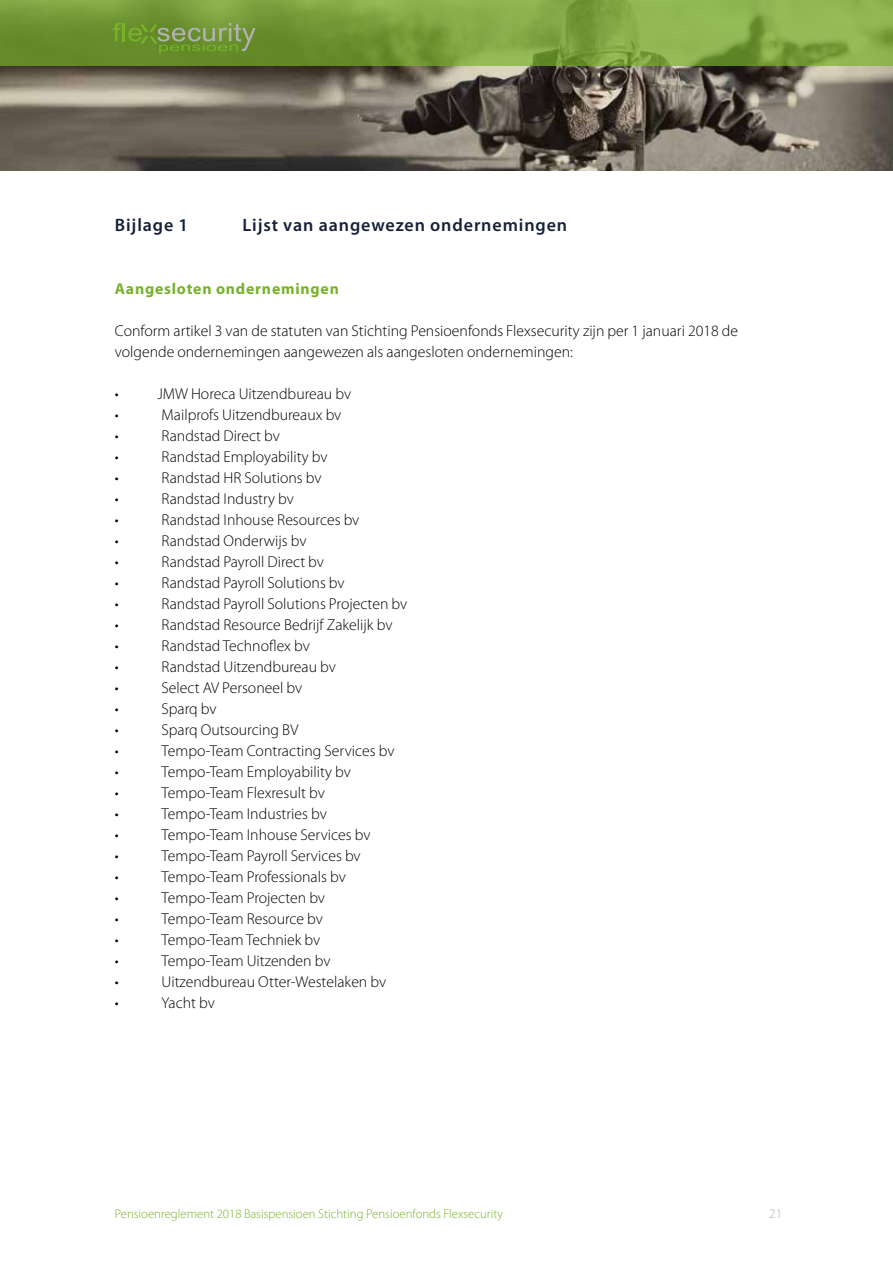
<style>
.page{position:relative;width:893px;height:1263px;background:#fff}
.page>*{position:absolute;margin:0;border:0;box-sizing:border-box;transform-origin:0 0}
.t1{font:600 18px "Myriad Pro";letter-spacing:.05em;color:#152137}
.t2{font:300 15.75px/21px "Myriad Pro";color:#000}
.t3{font:700 15.75px "Myriad Pro";letter-spacing:.05em;color:#78b22b}
.t4{font:300 13.5px "Myriad Pro";color:#b3b2b2}
.t5{font:300 12.75px "Myriad Pro";color:#78b22b}
</style>
<div class="page">
<img style="left:0;top:66px;width:893px;height:105px">
<svg style="left:0;top:0;width:893px;height:66px;background:#7ca23f"></svg>
<svg style="left:113px;top:22px;width:143px;height:31px;background:#73963d"></svg>
<p class="t1" style="left:115px;top:214px;width:75px">Bijlage 1</p>
<p class="t1" style="left:242px;top:214px;width:326px">Lijst van aangewezen ondernemingen</p>
<p class="t3" style="left:115px;top:278px;width:226px">Aangesloten ondernemingen</p>
<p class="t2" style="left:115px;top:320px;width:625px">Conform artikel 3 van de statuten van Stichting Pensioenfonds Flexsecurity zijn per 1 januari 2018 de volgende ondernemingen aangewezen als aangesloten ondernemingen:</p>
<p class="t2" style="left:115px;top:383px;width:5px">•</p>
<p class="t2" style="left:157px;top:383px;width:195px">JMW Horeca Uitzendbureau bv</p>
<p class="t2" style="left:115px;top:404px;width:5px">•</p>
<p class="t2" style="left:162px;top:404px;width:181px">Mailprofs Uitzendbureaux bv</p>
<p class="t2" style="left:115px;top:425px;width:5px">•</p>
<p class="t2" style="left:162px;top:425px;width:120px">Randstad Direct bv</p>
<p class="t2" style="left:115px;top:446px;width:5px">•</p>
<p class="t2" style="left:162px;top:446px;width:167px">Randstad Employability bv</p>
<p class="t2" style="left:115px;top:467px;width:5px">•</p>
<p class="t2" style="left:162px;top:467px;width:162px">Randstad HR Solutions bv</p>
<p class="t2" style="left:115px;top:488px;width:5px">•</p>
<p class="t2" style="left:162px;top:488px;width:134px">Randstad Industry bv</p>
<p class="t2" style="left:115px;top:509px;width:5px">•</p>
<p class="t2" style="left:162px;top:509px;width:199px">Randstad Inhouse Resources bv</p>
<p class="t2" style="left:115px;top:530px;width:5px">•</p>
<p class="t2" style="left:162px;top:530px;width:146px">Randstad Onderwijs bv</p>
<p class="t2" style="left:115px;top:551px;width:5px">•</p>
<p class="t2" style="left:162px;top:551px;width:164px">Randstad Payroll Direct bv</p>
<p class="t2" style="left:115px;top:572px;width:5px">•</p>
<p class="t2" style="left:162px;top:572px;width:185px">Randstad Payroll Solutions bv</p>
<p class="t2" style="left:115px;top:593px;width:5px">•</p>
<p class="t2" style="left:162px;top:593px;width:247px">Randstad Payroll Solutions Projecten bv</p>
<p class="t2" style="left:115px;top:614px;width:5px">•</p>
<p class="t2" style="left:162px;top:614px;width:232px">Randstad Resource Bedrijf Zakelijk bv</p>
<p class="t2" style="left:115px;top:635px;width:5px">•</p>
<p class="t2" style="left:162px;top:635px;width:150px">Randstad Technoflex bv</p>
<p class="t2" style="left:115px;top:656px;width:5px">•</p>
<p class="t2" style="left:162px;top:656px;width:176px">Randstad Uitzendbureau bv</p>
<p class="t2" style="left:115px;top:677px;width:5px">•</p>
<p class="t2" style="left:162px;top:677px;width:142px">Select AV Personeel bv</p>
<p class="t2" style="left:115px;top:698px;width:5px">•</p>
<p class="t2" style="left:162px;top:698px;width:56px">Sparq bv</p>
<p class="t2" style="left:115px;top:719px;width:5px">•</p>
<p class="t2" style="left:162px;top:719px;width:138px">Sparq Outsourcing BV</p>
<p class="t2" style="left:115px;top:740px;width:5px">•</p>
<p class="t2" style="left:162px;top:740px;width:234px">Tempo-Team Contracting Services bv</p>
<p class="t2" style="left:115px;top:761px;width:5px">•</p>
<p class="t2" style="left:162px;top:761px;width:191px">Tempo-Team Employability bv</p>
<p class="t2" style="left:115px;top:782px;width:5px">•</p>
<p class="t2" style="left:162px;top:782px;width:165px">Tempo-Team Flexresult bv</p>
<p class="t2" style="left:115px;top:803px;width:5px">•</p>
<p class="t2" style="left:162px;top:803px;width:167px">Tempo-Team Industries bv</p>
<p class="t2" style="left:115px;top:824px;width:5px">•</p>
<p class="t2" style="left:162px;top:824px;width:210px">Tempo-Team Inhouse Services bv</p>
<p class="t2" style="left:115px;top:845px;width:5px">•</p>
<p class="t2" style="left:162px;top:845px;width:201px">Tempo-Team Payroll Services bv</p>
<p class="t2" style="left:115px;top:866px;width:5px">•</p>
<p class="t2" style="left:162px;top:866px;width:186px">Tempo-Team Professionals bv</p>
<p class="t2" style="left:115px;top:887px;width:5px">•</p>
<p class="t2" style="left:162px;top:887px;width:165px">Tempo-Team Projecten bv</p>
<p class="t2" style="left:115px;top:908px;width:5px">•</p>
<p class="t2" style="left:162px;top:908px;width:163px">Tempo-Team Resource bv</p>
<p class="t2" style="left:115px;top:929px;width:5px">•</p>
<p class="t2" style="left:162px;top:929px;width:160px">Tempo-Team Techniek bv</p>
<p class="t2" style="left:115px;top:950px;width:5px">•</p>
<p class="t2" style="left:162px;top:950px;width:170px">Tempo-Team Uitzenden bv</p>
<p class="t2" style="left:115px;top:971px;width:5px">•</p>
<p class="t2" style="left:162px;top:971px;width:226px">Uitzendbureau Otter-Westelaken bv</p>
<p class="t2" style="left:115px;top:992px;width:5px">•</p>
<p class="t2" style="left:162px;top:992px;width:55px">Yacht bv</p>
<p class="t5" style="left:115px;top:1206px;width:390px">Pensioenreglement 2018 Basispensioen Stichting Pensioenfonds Flexsecurity</p>
<p class="t4" style="left:769px;top:1205px;width:15px">21</p>
</div>
